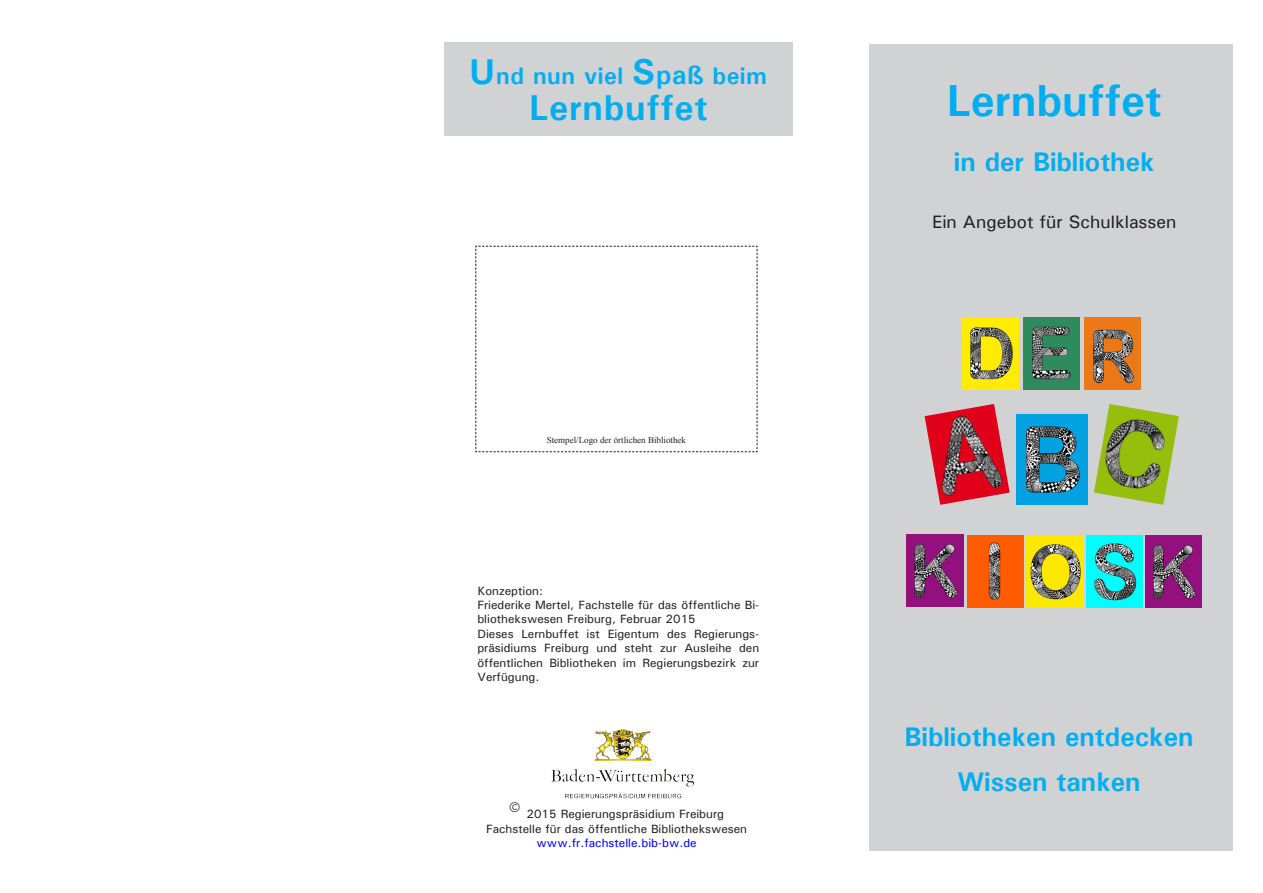
<style>
.page{position:relative;width:1263px;height:893px;background:#fff}
.page>*{position:absolute;margin:0;border:0;box-sizing:border-box;transform-origin:0 0}
.Subhead{font:700 45px "Univers";color:#00aeef}
.t1{font:700 36px "Univers";letter-spacing:.02em;color:#00aeef}
.Subhead-2{font:700 27px/45px "Univers";color:#00aeef;text-align:center}
.t2{font:700 24px "Univers";letter-spacing:.02em;color:#00aeef}
.Subhead-3{font:500 18px "Univers";color:#231f20}
.t3{font:500 12px/14.4px "Univers";color:#231f20}
.t4{font:500 12px "Univers";color:#00f}
.t5{font:9px "Times New Roman";color:#231f20}
.s1{font-size:36px}
.s2{font-size:27px}
.s3{font-weight:700;font-size:21px}
</style>
<div class="page">
<div style="left:869px;top:44px;width:364px;height:806px;background:#d1d2d4"></div>
<div style="left:444px;top:43px;width:349px;height:93px;background:#d1d2d4"></div>
<svg style="left:475px;top:245px;width:283px;height:207px"></svg>
<img style="left:551px;top:729px;width:144px;height:70px">
<img style="left:962px;top:317px;width:57px;height:72px">
<img style="left:1023px;top:317px;width:57px;height:72px">
<img style="left:1084px;top:317px;width:57px;height:72px">
<img style="left:907px;top:534px;width:56px;height:72px">
<img style="left:1027px;top:535px;width:56px;height:72px">
<img style="left:1086px;top:535px;width:56px;height:72px">
<img style="left:1145px;top:535px;width:57px;height:72px">
<img style="left:967px;top:535px;width:56px;height:72px">
<img style="left:924px;top:404px;width:86px;height:101px">
<img style="left:1016px;top:415px;width:71px;height:90px">
<img style="left:1094px;top:404px;width:85px;height:101px">
<p class="t2" style="left:470px;top:60px;width:299px"><span class="s1">U</span>nd nun viel <span class="s1">S</span><span class="s2">paß</span> beim</p>
<p class="t1" style="left:529px;top:84px;width:180px">Lernbuffet</p>
<p class="t5" style="left:547px;top:434px;width:141px">Stempel/Logo der örtlichen Bibliothek</p>
<p class="t3" style="left:477px;top:583px;width:67px">Konzeption:</p>
<p class="t3" style="left:477px;top:597px;width:283px">Friederike Mertel, Fachstelle für das öffentliche Bi&shy;bliothekswesen Freiburg, Februar 2015</p>
<p class="t3" style="left:477px;top:626px;width:283px;text-align:justify">Dieses Lernbuffet ist Eigentum des Regierungs&shy;präsidiums Freiburg und steht zur Ausleihe den öffentlichen Bibliotheken im Regierungsbezirk zur Verfügung.</p>
<p class="t3" style="left:509px;top:807px;width:216px"><span class="s3">©</span> 2015 Regierungspräsidium Freiburg</p>
<p class="t3" style="left:486px;top:821px;width:263px">Fachstelle für das öffentliche Bibliothekswesen</p>
<p class="t4" style="left:537px;top:835px;width:162px">www.fr.fachstelle.bib-bw.de</p>
<p class="Subhead" style="left:947px;top:72px;width:217px">Lernbuffet</p>
<p class="Subhead-2" style="left:954px;top:139px;width:202px">in der Bibliothek</p>
<p class="Subhead-3" style="left:932px;top:211px;width:246px">Ein Angebot für Schulklassen</p>
<p class="Subhead-2" style="left:905px;top:713px;width:290px">Bibliotheken entdecken<br>Wissen tanken</p>
</div>
